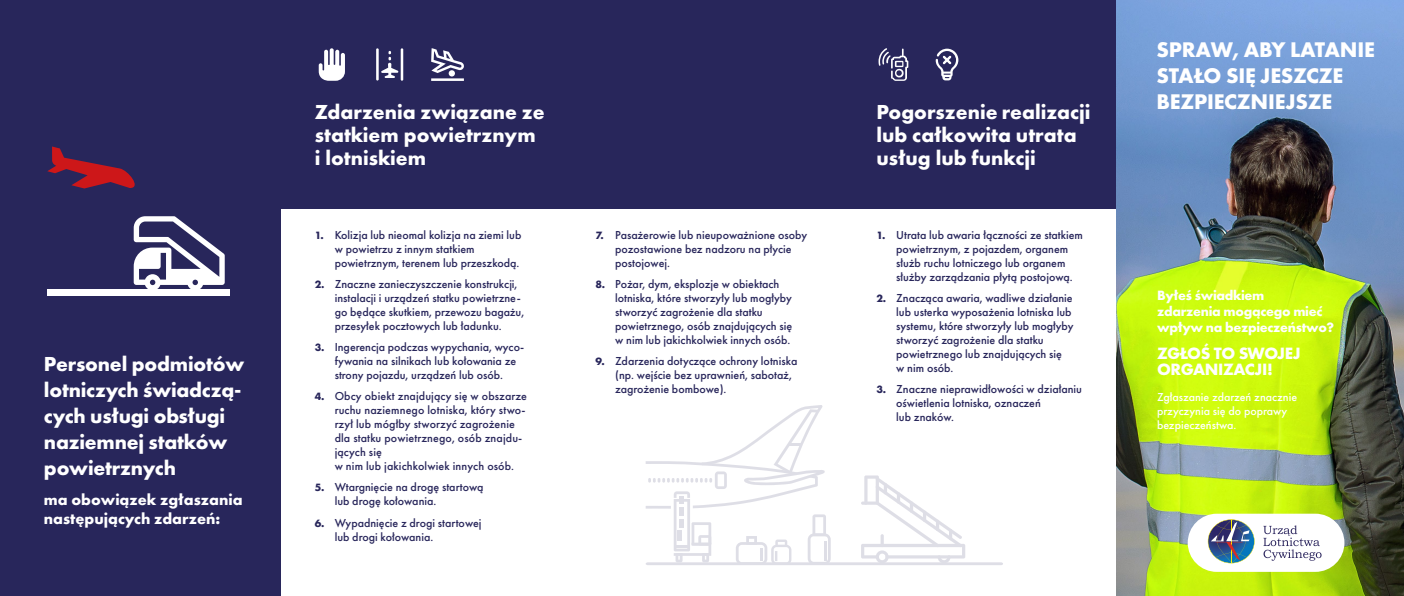
<style>
.page{position:relative;width:1404px;height:596px;background:#fff}
.page>*{position:absolute;margin:0;border:0;box-sizing:border-box;transform-origin:0 0}
.t1{font:700 22px/26px "Futura PT";letter-spacing:-.01em;color:#fff}
.t2{font:700 21px/23px "Futura PT";color:#fff}
.t3{font:700 17px/16px "Futura PT";letter-spacing:-.02em;color:#fff}
.t4{font:700 16px/19.2px "Futura PT";color:#fff}
.t5{font:700 14px/16px "Futura PT";letter-spacing:-.02em;color:#fff}
.t6{font:500 12px/14px "Futura PT";color:#28265b}
.t7{font:500 12px/14px "Futura PT";color:#fff}
.s1{font-weight:700;font-size:11px}
</style>
<div class="page">
<div style="left:0;top:0;width:1124px;height:209px;background:#28265b"></div>
<img style="left:1116px;top:0;width:287px;height:595px">
<div style="left:1187px;top:513px;width:157px;height:58px;background:#fff;border-radius:29px"></div>
<svg style="left:878px;top:48px;width:30px;height:33px"></svg>
<svg style="left:935px;top:48px;width:23px;height:32px"></svg>
<svg style="left:1263px;top:525px;width:58px;height:35px"></svg>
<svg style="left:1207px;top:519px;width:47px;height:44px"></svg>
<div style="left:0;top:0;width:280px;height:595px;background:#28265b"></div>
<div style="left:48px;top:289px;width:182px;height:7px;background:#fff"></div>
<svg style="left:47px;top:146px;width:88px;height:42px"></svg>
<svg style="left:134px;top:216px;width:91px;height:73px"></svg>
<svg style="left:376px;top:48px;width:27px;height:33px"></svg>
<svg style="left:319px;top:48px;width:26px;height:33px"></svg>
<svg style="left:431px;top:48px;width:33px;height:33px"></svg>
<svg style="left:645px;top:405px;width:357px;height:160px"></svg>
<h2 class="t2" style="left:44px;top:350px;width:202px;line-height:26px">Personel podmiotów lotniczych świadczą&shy;cych usługi obsługi naziemnej statków powietrznych</h2>
<h3 class="t4" style="left:44px;top:489px;width:200px">ma obowiązek zgłaszania następujących zdarzeń:</h3>
<h2 class="t2" style="left:315px;top:100px;width:231px">Zdarzenia związane ze statkiem powietrznym i lotniskiem</h2>
<h2 class="t2" style="left:876px;top:100px;width:216px">Pogorszenie realizacji lub całkowita utrata usług lub funkcji</h2>
<p class="t6" style="left:334px;top:227px;width:188px;text-indent:-20px"><span class="s1">1.</span> Kolizja lub nieomal kolizja na ziemi lub w powietrzu z innym statkiem powietrznym, terenem lub przeszkodą.</p>
<p class="t6" style="left:334px;top:277px;width:191px;text-indent:-20px"><span class="s1">2.</span> Znaczne zanieczyszczenie konstrukcji, instalacji i urządzeń statku powietrzne&shy;go będące skutkiem, przewozu bagażu, przesyłek pocztowych lub ładunku.</p>
<p class="t6" style="left:334px;top:340px;width:191px;text-indent:-20px"><span class="s1">3.</span> Ingerencja podczas wypychania, wyco&shy;fywania na silnikach lub kołowania ze strony pojazdu, urządzeń lub osób.</p>
<p class="t6" style="left:334px;top:389px;width:194px;text-indent:-20px"><span class="s1">4.</span> Obcy obiekt znajdujący się w obszarze ruchu naziemnego lotniska, który stwo&shy;rzył lub mógłby stworzyć zagrożenie dla statku powietrznego, osób znajdu&shy;jących się<br>w nim lub jakichkolwiek innych osób.</p>
<p class="t6" style="left:334px;top:480px;width:150px;text-indent:-20px"><span class="s1">5.</span> Wtargnięcie na drogę startową lub drogę kołowania.</p>
<p class="t6" style="left:334px;top:515px;width:148px;text-indent:-20px"><span class="s1">6.</span> Wypadnięcie z drogi startowej lub drogi kołowania.</p>
<p class="t6" style="left:615px;top:227px;width:193px;text-indent:-20px"><span class="s1">7.</span> Pasażerowie lub nieupoważnione osoby pozostawione bez nadzoru na płycie postojowej.</p>
<p class="t6" style="left:615px;top:277px;width:178px;text-indent:-20px"><span class="s1">8.</span> Pożar, dym, eksplozje w obiektach lotniska, które stworzyły lub mogłyby stworzyć zagrożenie dla statku powietrznego, osób znajdujących się w nim lub jakichkolwiek innych osób.</p>
<p class="t6" style="left:615px;top:354px;width:184px;text-indent:-20px"><span class="s1">9.</span> Zdarzenia dotyczące ochrony lotniska (np. wejście bez uprawnień, sabotaż, zagrożenie bombowe).</p>
<p class="t6" style="left:896px;top:227px;width:188px;text-indent:-20px"><span class="s1">1.</span> Utrata lub awaria łączności ze statkiem powietrznym, z pojazdem, organem służb ruchu lotniczego lub organem służby zarządzania płytą postojową.</p>
<p class="t6" style="left:896px;top:291px;width:179px;text-indent:-20px"><span class="s1">2.</span> Znacząca awaria, wadliwe działanie lub usterka wyposażenia lotniska lub systemu, które stworzyły lub mogłyby stworzyć zagrożenie dla statku powietrznego lub znajdujących się<br>w nim osób.</p>
<p class="t6" style="left:896px;top:382px;width:187px;text-indent:-20px"><span class="s1">3.</span> Znaczne nieprawidłowości w działaniu oświetlenia lotniska, oznaczeń<br>lub znaków.</p>
<h1 class="t1" style="left:1156px;top:36px;width:220px">SPRAW, ABY LATANIE<br>STAŁO SIĘ JESZCZE<br>BEZPIECZNIEJSZE</h1>
<p class="t5" style="left:1156px;top:286px;width:179px">Byłeś świadkiem<br>zdarzenia mogącego mieć wpływ na bezpieczeństwo?</p>
<h3 class="t3" style="left:1156px;top:345px;width:145px">ZGŁOŚ TO SWOJEJ<br>ORGANIZACJI!</h3>
<p class="t7" style="left:1156px;top:390px;width:142px">Zgłaszanie zdarzeń znacznie przyczynia się do poprawy bezpieczeństwa.</p>
</div>
